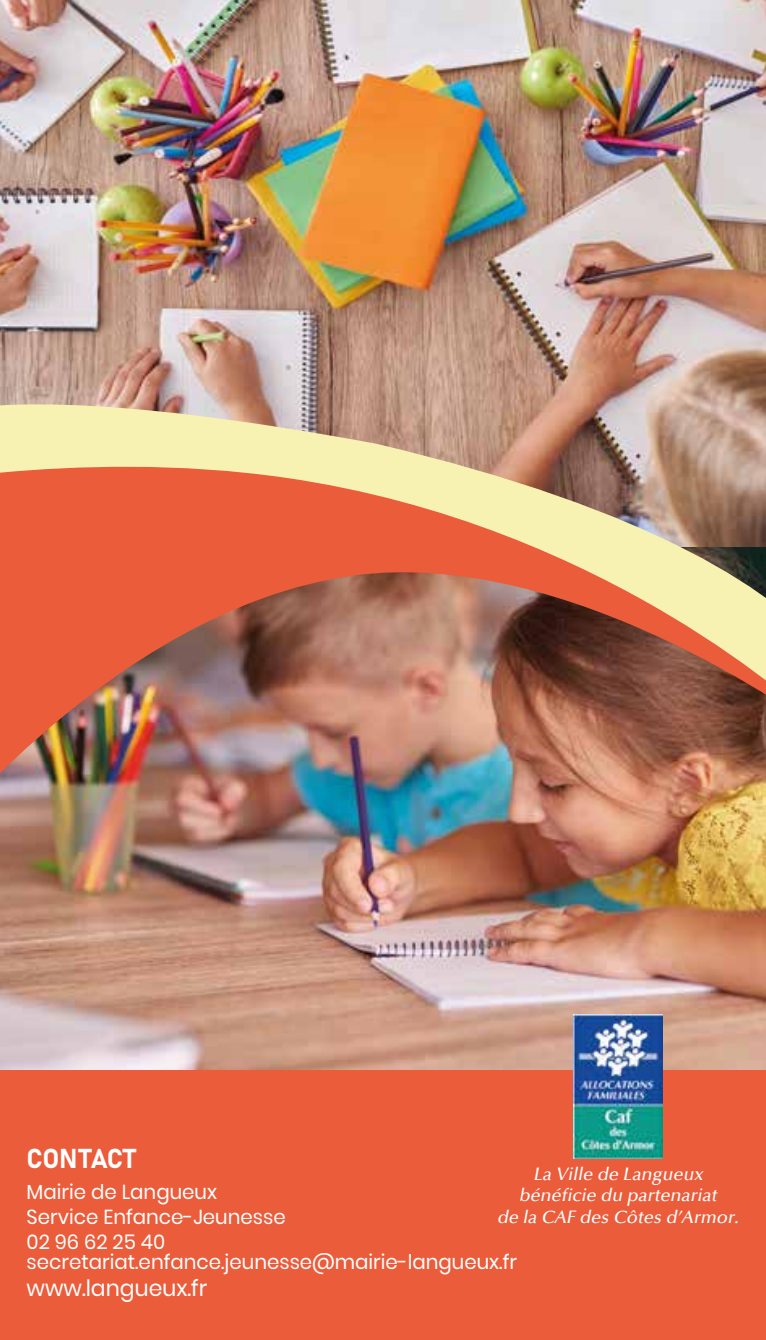
<style>
.page{position:relative;width:766px;height:1340px;background:#fff}
.page>*{position:absolute;margin:0;border:0;box-sizing:border-box;transform-origin:0 0}
.t1{font:27px "Bahnschrift";letter-spacing:-.015em;color:#fff}
.t2{font:22.5px "Poppins";color:#fff}
.t3{font:20.25px/24.8px "Poppins";color:#fff}
.t4{font:italic 500 18px/21.6px "Optima";color:#fff;text-align:center}
</style>
<div class="page">
<img style="left:0;top:867px;width:765px;height:203px">
<div style="left:0;top:1070px;width:765px;height:269px;background:#eb5c3b"></div>
<img style="left:0;top:0;width:765px;height:341px">
<img style="left:0;top:341px;width:765px;height:106px">
<img style="left:0;top:447px;width:765px;height:420px">
<img style="left:573px;top:1014px;width:89px;height:144px">
<h1 class="t1" style="left:27px;top:1137px;width:111px">CONTACT</h1>
<p class="t3" style="left:27px;top:1179px;width:260px">Mairie de Langueux<br>Service Enfance-Jeunesse<br>02 96 62 25 40</p>
<p class="t3" style="left:27px;top:1249px;width:492px">secretariat.enfance.jeunesse@mairie-langueux.fr</p>
<p class="t2" style="left:27px;top:1274px;width:182px">www.langueux.fr</p>
<p class="t4" style="left:497px;top:1163px;width:247px">La Ville de Langueux bénéficie du partenariat<br>de la CAF des Côtes d’Armor.</p>
</div>
